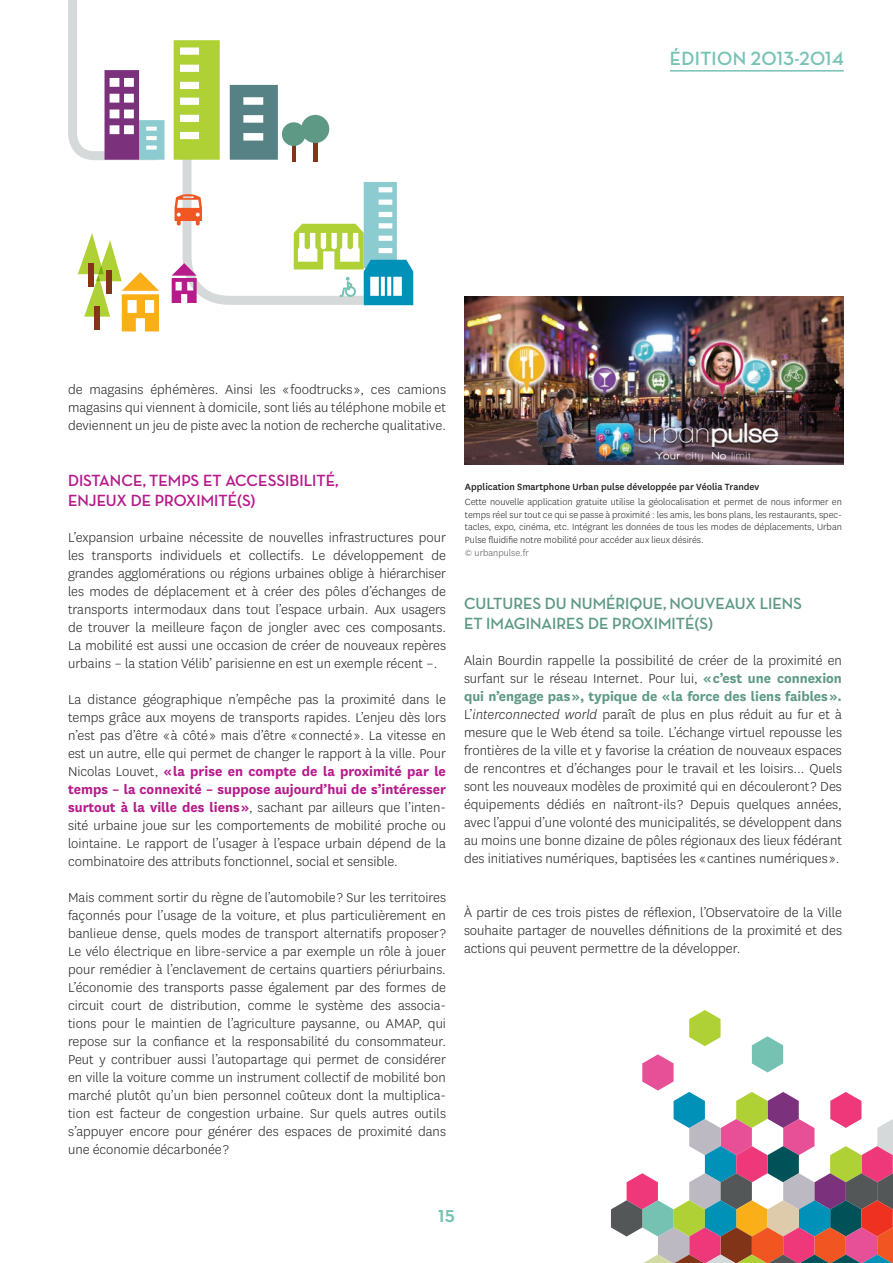
<style>
.page{position:relative;width:893px;height:1263px;background:#fff}
.page>*{position:absolute;margin:0;border:0;box-sizing:border-box;transform-origin:0 0}
.t1{font:700 22.5px "Neutra Disp";color:#76c3b4}
.t2{font:700 19.5px "Neutra Disp";letter-spacing:.02em;color:#76c3b4}
.t3{font:700 16.5px/19.8px "Neutra Disp";color:#5e9985}
.t4{font:700 16.5px/19.8px "Neutra Disp";color:#b61a8b}
.t5{font:300 15px/18px "National";color:#231f20;text-align:justify}
.t6{font:300 10.5px/12.6px "National";color:#231f20;text-align:justify}
.t7{font:500 10.5px "National";color:#231f20}
.t8{font:300 10.5px "National";color:#57585a}
.s1{font-weight:700;color:#b61a8b}
.s2{font-weight:700;color:#5e9985}
.s3{font-style:italic}
</style>
<div class="page">
<img style="left:464px;top:297px;width:380px;height:167px">
<hr style="left:670px;top:70px;width:174px;height:2px;background:#76c3b4">
<svg style="left:68px;top:0;width:345px;height:331px"></svg>
<svg style="left:611px;top:1010px;width:282px;height:253px"></svg>
<p class="t2" style="left:670px;top:47px;width:175px">ÉDITION 2013-2014</p>
<p class="t5" style="left:68px;top:380px;width:379px">de magasins éphémères. Ainsi les «foodtrucks», ces camions magasins qui viennent à domicile, sont liés au téléphone mobile et deviennent un jeu de piste avec la notion de recherche qualitative.</p>
<p class="t4" style="left:68px;top:471px;width:272px">DISTANCE, TEMPS ET ACCESSIBILITÉ,<br>ENJEUX DE PROXIMITÉ(S)</p>
<p class="t5" style="left:68px;top:527px;width:379px">L’expansion urbaine nécessite de nouvelles infrastructures pour les transports individuels et collectifs. Le développement de grandes agglomérations ou régions urbaines oblige à hiérarchiser les modes de déplacement et à créer des pôles d’échanges de transports intermodaux dans tout l’espace urbain. Aux usagers de trouver la meilleure façon de jongler avec ces composants.<br>La mobilité est aussi une occasion de créer de nouveaux repères urbains – la station Vélib’ parisienne en est un exemple récent –.</p>
<p class="t5" style="left:68px;top:689px;width:379px">La distance géographique n’empêche pas la proximité dans le temps grâce aux moyens de transports rapides. L’enjeu dès lors n’est pas d’être «à côté» mais d’être « connecté ». La vitesse en est un autre, elle qui permet de changer le rapport à la ville. Pour Nicolas Louvet, <span class="s1">«la prise en compte de la proximité par le temps – la connexité – suppose aujourd’hui de s’intéresser surtout à la ville des liens»</span>, sachant par ailleurs que l’inten&shy;sité urbaine joue sur les comportements de mobilité proche ou lointaine. Le rapport de l’usager à l’espace urbain dépend de la combinatoire des attributs fonctionnel, social et sensible.</p>
<p class="t5" style="left:68px;top:887px;width:379px">Mais comment sortir du règne de l’automobile ? Sur les territoires façonnés pour l’usage de la voiture, et plus particulièrement en banlieue dense, quels modes de transport alternatifs proposer ?<br>Le vélo électrique en libre-service a par exemple un rôle à jouer pour remédier à l’enclavement de certains quartiers périurbains.<br>L’économie des transports passe également par des formes de circuit court de distribution, comme le système des associa&shy;tions pour le maintien de l’agriculture paysanne, ou AMAP, qui repose sur la confiance et la responsabilité du consommateur.<br>Peut y contribuer aussi l’autopartage qui permet de considérer en ville la voiture comme un instrument collectif de mobilité bon marché plutôt qu’un bien personnel coûteux dont la multiplica&shy;tion est facteur de congestion urbaine. Sur quels autres outils s’appuyer encore pour générer des espaces de proximité dans une économie décarbonée ?</p>
<p class="t7" style="left:465px;top:480px;width:296px">Application Smartphone Urban pulse développée par Véolia Trandev</p>
<p class="t6" style="left:465px;top:495px;width:378px">Cette nouvelle application gratuite utilise la géolocalisation et permet de nous informer en temps réel sur tout ce qui se passe à proximité : les amis, les bons plans, les restaurants, spec&shy;tacles, expo, cinéma, etc. Intégrant les données de tous les modes de déplacements, Urban Pulse fluidifie notre mobilité pour accéder aux lieux désirés.</p>
<p class="t8" style="left:465px;top:546px;width:66px">© urbanpulse.fr</p>
<p class="t3" style="left:464px;top:594px;width:340px">CULTURES DU NUMÉRIQUE, NOUVEAUX LIENS<br>ET IMAGINAIRES DE PROXIMITÉ(S)</p>
<p class="t5" style="left:464px;top:651px;width:379px">Alain Bourdin rappelle la possibilité de créer de la proximité en surfant sur le réseau Internet. Pour lui, <span class="s2">«c’est une connexion qui n’engage pas», typique de «la force des liens faibles ».<br></span>L’<span class="s3">interconnected world</span> paraît de plus en plus réduit au fur et à mesure que le Web étend sa toile. L’échange virtuel repousse les frontières de la ville et y favorise la création de nouveaux espaces de rencontres et d’échanges pour le travail et les loisirs... Quels sont les nouveaux modèles de proximité qui en découleront? Des équipements dédiés en naîtront-ils? Depuis quelques années, avec l’appui d’une volonté des municipalités, se développent dans au moins une bonne dizaine de pôles régionaux des lieux fédérant des initiatives numériques, baptisées les « cantines numériques ».</p>
<p class="t5" style="left:464px;top:903px;width:379px">À partir de ces trois pistes de réflexion, l’Observatoire de la Ville souhaite partager de nouvelles définitions de la proximité et des actions qui peuvent permettre de la développer.</p>
<p class="t1" style="left:438px;top:1202px;width:18px">15</p>
</div>
